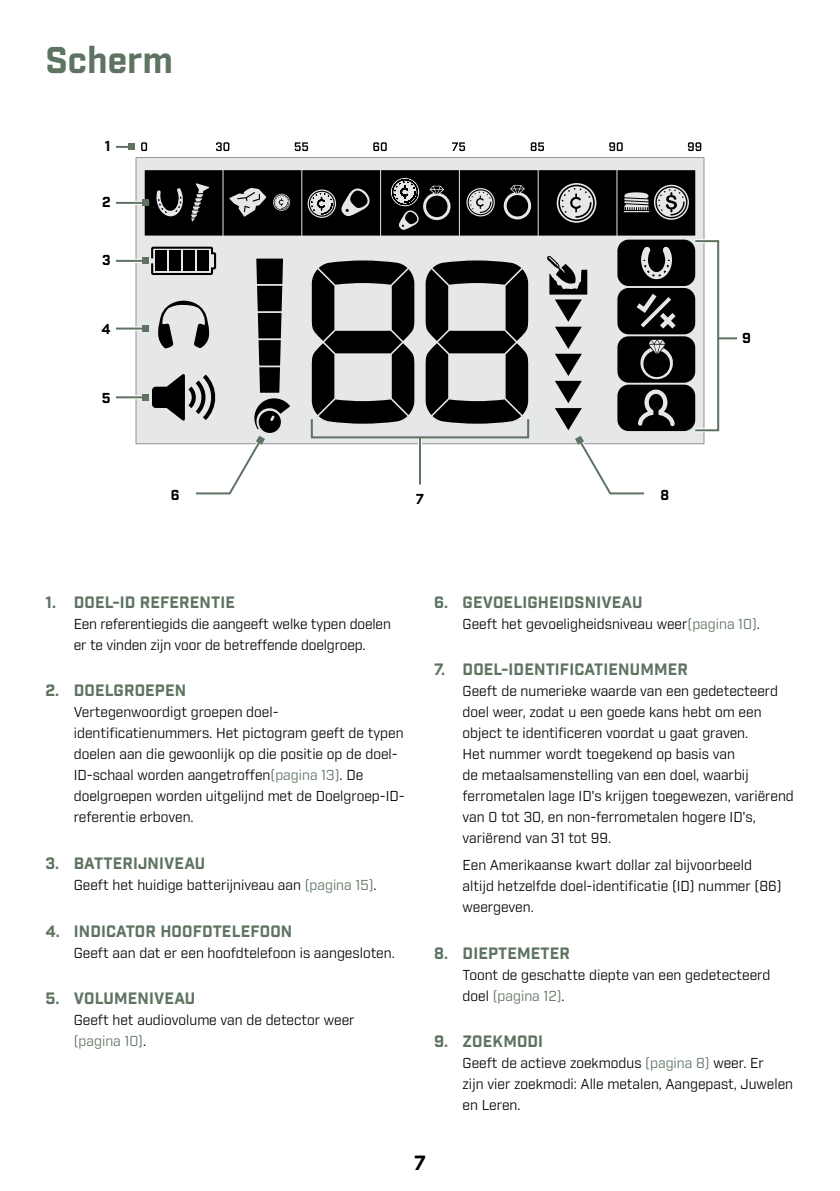
<style>
.page{position:relative;width:840px;height:1191px;background:#fff}
.page>*{position:absolute;margin:0;border:0;box-sizing:border-box;transform-origin:0 0}
.t1{font:700 36px "Industry";color:#5e7361}
.t2{font:700 20px "Industry";color:#000}
.t3{font:700 16px "Industry";letter-spacing:.01em;color:#5e7361}
.t4{font:14px/21px "Industry";color:#000}
.t5{font:700 14px "Industry";color:#000}
.s1{color:#5e7361}
</style>
<div class="page">
<svg style="left:141px;top:142px;width:560px;height:9px"></svg>
<svg style="left:116px;top:201px;width:26px;height:1px"></svg>
<hr style="left:116px;top:202px;width:30px;height:2px;background:#5e7361">
<div style="left:142px;top:200px;width:7px;height:6px;background:#5e7361"></div>
<svg style="left:116px;top:259px;width:26px;height:1px"></svg>
<hr style="left:116px;top:260px;width:30px;height:2px;background:#5e7361">
<div style="left:142px;top:257px;width:7px;height:7px;background:#5e7361"></div>
<svg style="left:116px;top:326px;width:26px;height:4px"></svg>
<hr style="left:116px;top:327px;width:30px;height:2px;background:#5e7361">
<div style="left:142px;top:325px;width:7px;height:7px;background:#5e7361"></div>
<svg style="left:116px;top:395px;width:26px;height:4px"></svg>
<hr style="left:116px;top:396px;width:30px;height:2px;background:#5e7361">
<div style="left:142px;top:394px;width:7px;height:6px;background:#5e7361"></div>
<svg style="left:144px;top:170px;width:551px;height:325px"></svg>
<div style="left:692px;top:239px;width:27px;height:193px;border:4px solid #fff"></div>
<div style="left:693px;top:240px;width:25px;height:191px;border:2px solid #5e7361"></div>
<hr style="left:418px;top:437px;width:4px;height:47px;background:#fff">
<hr style="left:419px;top:437px;width:2px;height:47px;background:#5e7361">
<svg style="left:717px;top:337px;width:19px;height:2px"></svg>
<div style="left:310px;top:418px;width:219px;height:20px;border:2px solid #5e7361"></div>
<svg style="left:116px;top:144px;width:18px;height:6px"></svg>
<h1 class="t1" style="left:45px;top:38px;width:129px">Scherm</h1>
<p class="t5" style="left:105px;top:137px;width:7px">1</p>
<p class="t5" style="left:102px;top:194px;width:10px">2</p>
<p class="t5" style="left:102px;top:251px;width:10px">3</p>
<p class="t5" style="left:101px;top:321px;width:11px">4</p>
<p class="t5" style="left:102px;top:389px;width:10px">5</p>
<p class="t5" style="left:170px;top:486px;width:10px">6</p>
<p class="t5" style="left:660px;top:486px;width:10px">8</p>
<p class="t5" style="left:415px;top:490px;width:10px">7</p>
<p class="t5" style="left:741px;top:330px;width:10px">9</p>
<p class="t3" style="left:45px;top:592px;width:191px">1. DOEL-ID REFERENTIE</p>
<p class="t4" style="left:74px;top:613px;width:318px">Een referentiegids die aangeeft welke typen doelen er te vinden zijn voor de betreffende doelgroep.</p>
<p class="t3" style="left:45px;top:681px;width:142px">2. DOELGROEPEN</p>
<p class="t4" style="left:74px;top:702px;width:332px">Vertegenwoordigt groepen doel&shy;identificatienummers. Het pictogram geeft de typen doelen aan die gewoonlijk op die positie op de doel-ID-schaal worden aangetroffen<span class="s1">(pagina 13)</span>. De doelgroepen worden uitgelijnd met de Doelgroep-ID&shy;referentie erboven.</p>
<p class="t3" style="left:45px;top:853px;width:161px">3. BATTERIJNIVEAU</p>
<p class="t4" style="left:74px;top:875px;width:304px">Geeft het huidige batterijniveau aan <span class="s1">(pagina 15)</span>.</p>
<p class="t3" style="left:45px;top:921px;width:248px">4. INDICATOR HOOFDTELEFOON</p>
<p class="t4" style="left:74px;top:942px;width:322px">Geeft aan dat er een hoofdtelefoon is aangesloten.</p>
<p class="t3" style="left:45px;top:989px;width:151px">5. VOLUMENIVEAU</p>
<p class="t4" style="left:74px;top:1010px;width:282px">Geeft het audiovolume van de detector weer <span class="s1">(pagina 10)</span>.</p>
<p class="t3" style="left:434px;top:592px;width:210px">6. GEVOELIGHEIDSNIVEAU</p>
<p class="t4" style="left:462px;top:613px;width:299px">Geeft het gevoeligheidsniveau weer<span class="s1">(pagina 10)</span>.</p>
<p class="t3" style="left:434px;top:660px;width:255px">7. DOEL-IDENTIFICATIENUMMER</p>
<p class="t4" style="left:462px;top:681px;width:332px">Geeft de numerieke waarde van een gedetecteerd doel weer, zodat u een goede kans hebt om een object te identificeren voordat u gaat graven.<br>Het nummer wordt toegekend op basis van<br>de metaalsamenstelling van een doel, waarbij ferrometalen lage ID's krijgen toegewezen, variërend van 0 tot 30, en non-ferrometalen hogere ID's, variërend van 31 tot 99.</p>
<p class="t4" style="left:462px;top:855px;width:320px">Een Amerikaanse kwart dollar zal bijvoorbeeld altijd hetzelfde doel-identificatie (ID) nummer (86) weergeven.</p>
<p class="t3" style="left:434px;top:943px;width:137px">8. DIEPTEMETER</p>
<p class="t4" style="left:462px;top:964px;width:309px">Toont de geschatte diepte van een gedetecteerd doel <span class="s1">(pagina 12)</span>.</p>
<p class="t3" style="left:434px;top:1032px;width:110px">9. ZOEKMODI</p>
<p class="t4" style="left:462px;top:1053px;width:332px">Geeft de actieve zoekmodus <span class="s1">(pagina 8)</span> weer. Er<br>zijn vier zoekmodi: Alle metalen, Aangepast, Juwelen en Leren.</p>
<h2 class="t2" style="left:414px;top:1150px;width:13px">7</h2>
</div>
